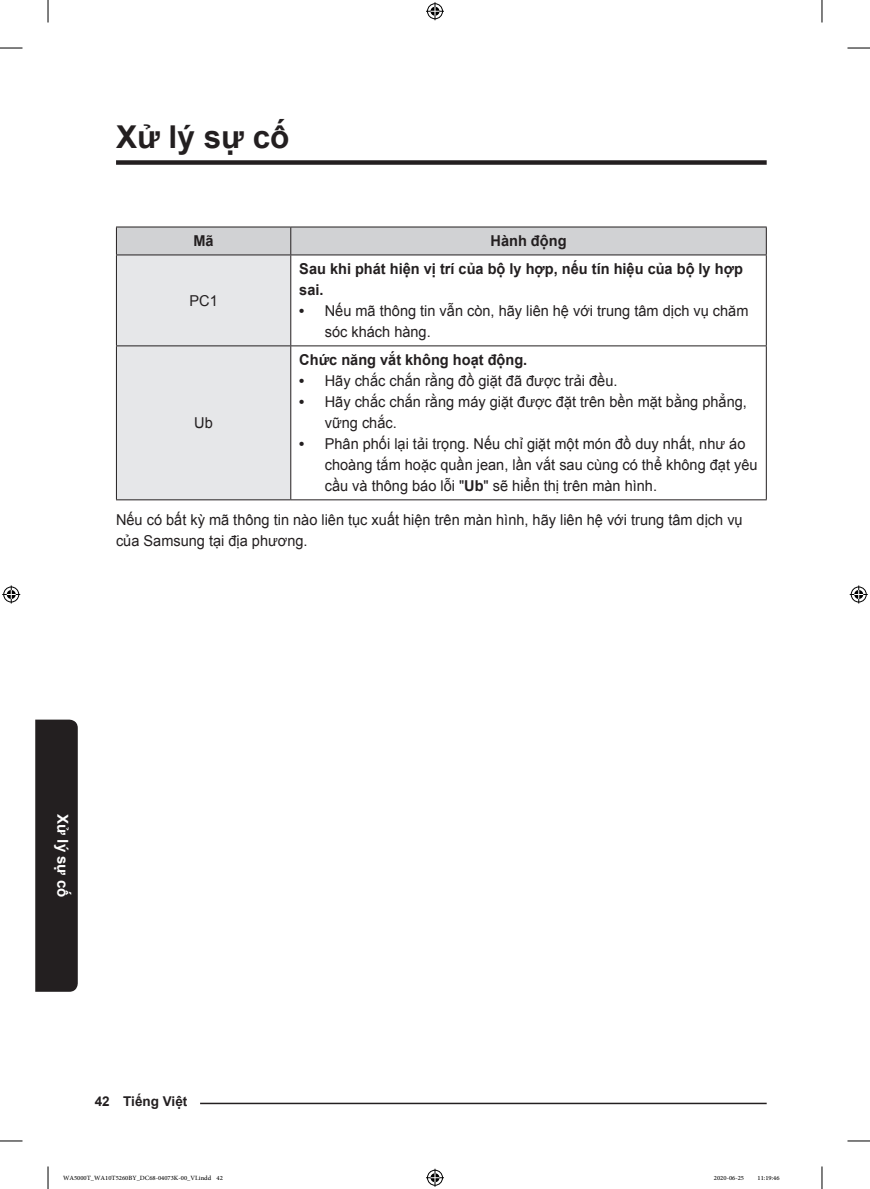
<style>
.page{position:relative;width:870px;height:1189px;background:#fff}
.page>*{position:absolute;margin:0;border:0;box-sizing:border-box;transform-origin:0 0}
.t1{font:700 31.5px "Arial";color:#231f20}
.t2{font:15px/21px "Arial";color:#231f20}
.t3{font:700 15px/21px "Arial";color:#231f20}
.t4{font:700 15px "Arial";color:#fff}
.t5{font:700 13.5px "Arial";color:#231f20}
.t6{font:9px "Adobe Arabic";color:#000}
.s1{font-weight:700}
</style>
<div class="page">
<hr style="left:116px;top:1103px;width:651px;height:1px;background:#231f20">
<div style="left:95px;top:1093px;width:105px;height:15px;background:#fff"></div>
<div style="left:35px;top:719px;width:43px;height:273px;background:#231f20"></div>
<div style="left:116px;top:160px;width:651px;height:5px;background:#231f20"></div>
<div style="left:117px;top:256px;width:173px;height:243px;background:#e6e7e9"></div>
<svg style="left:116px;top:227px;width:651px;height:28px;background:#c9cacc"></svg>
<hr style="left:116px;top:255px;width:175px;height:1px;background:#231f20">
<hr style="left:116px;top:255px;width:1px;height:90px;background:#231f20">
<hr style="left:291px;top:255px;width:476px;height:1px;background:#231f20">
<hr style="left:290px;top:255px;width:1px;height:90px;background:#231f20">
<hr style="left:766px;top:255px;width:1px;height:90px;background:#231f20">
<hr style="left:116px;top:345px;width:175px;height:1px;background:#231f20">
<hr style="left:116px;top:346px;width:1px;height:153px;background:#231f20">
<hr style="left:291px;top:345px;width:476px;height:1px;background:#231f20">
<hr style="left:290px;top:346px;width:1px;height:153px;background:#231f20">
<hr style="left:766px;top:346px;width:1px;height:153px;background:#231f20">
<hr style="left:116px;top:499px;width:175px;height:1px;background:#231f20">
<hr style="left:291px;top:499px;width:476px;height:1px;background:#231f20">
<svg style="left:0;top:48px;width:22px;height:1px"></svg>
<svg style="left:847px;top:48px;width:23px;height:1px"></svg>
<svg style="left:0;top:1141px;width:22px;height:1px"></svg>
<svg style="left:847px;top:1141px;width:23px;height:1px"></svg>
<svg style="left:48px;top:0;width:1px;height:23px"></svg>
<svg style="left:48px;top:1166px;width:1px;height:23px"></svg>
<svg style="left:822px;top:0;width:1px;height:23px"></svg>
<svg style="left:822px;top:1166px;width:1px;height:23px"></svg>
<svg style="left:426px;top:2px;width:18px;height:18px"></svg>
<svg style="left:426px;top:1169px;width:18px;height:18px"></svg>
<svg style="left:2px;top:585px;width:18px;height:18px"></svg>
<svg style="left:850px;top:585px;width:18px;height:18px"></svg>
<h1 class="t1" style="left:116px;top:115px;width:175px">Xử lý sự cố</h1>
<p class="t3" style="left:193px;top:231px;width:22px">Mã</p>
<p class="t3" style="left:491px;top:231px;width:77px">Hành động</p>
<p class="t2" style="left:189px;top:290px;width:30px">PC1</p>
<p class="t3" style="left:299px;top:259px;width:445px">Sau khi phát hiện vị trí của bộ ly hợp, nếu tín hiệu của bộ ly hợp sai.</p>
<p class="t2" style="left:325px;top:301px;width:425px;text-indent:-26px"><span class="s1">•</span> Nếu mã thông tin vẫn còn, hãy liên hệ với trung tâm dịch vụ chăm sóc khách hàng.</p>
<p class="t3" style="left:299px;top:350px;width:229px">Chức năng vắt không hoạt động.</p>
<p class="t2" style="left:299px;top:371px;width:320px"><span class="s1">•</span> Hãy chắc chắn rằng đồ giặt đã được trải đều.</p>
<p class="t2" style="left:325px;top:392px;width:424px;text-indent:-26px"><span class="s1">•</span> Hãy chắc chắn rằng máy giặt được đặt trên bền mặt bằng phẳng, vững chắc.</p>
<p class="t2" style="left:325px;top:434px;width:434px;text-indent:-26px"><span class="s1">•</span> Phân phối lại tải trọng. Nếu chỉ giặt một món đồ duy nhất, như áo choàng tắm hoặc quần jean, lần vắt sau cùng có thể không đạt yêu cầu và thông báo lỗi "<span class="s1">Ub</span>" sẽ hiển thị trên màn hình.</p>
<p class="t2" style="left:116px;top:510px;width:628px">Nếu có bất kỳ mã thông tin nào liên tục xuất hiện trên màn hình, hãy liên hệ với trung tâm dịch vụ của Samsung tại địa phương.</p>
<p class="t2" style="left:194px;top:413px;width:20px">Ub</p>
<p class="t4" style="left:73px;top:814px;width:84px;rotate:90deg">Xử lý sự cố</p>
<p class="t5" style="left:95px;top:1092px;width:94px">42 Tiếng Việt</p>
<p class="t6" style="left:63px;top:1171px;width:161px">WA5000T_WA10T5260BY_DC68-04073K-00_VI.indd 42</p>
<p class="t6" style="left:714px;top:1171px;width:32px">2020-06-25</p>
<p class="t6" style="left:757px;top:1171px;width:24px">11:19:46</p>
</div>
